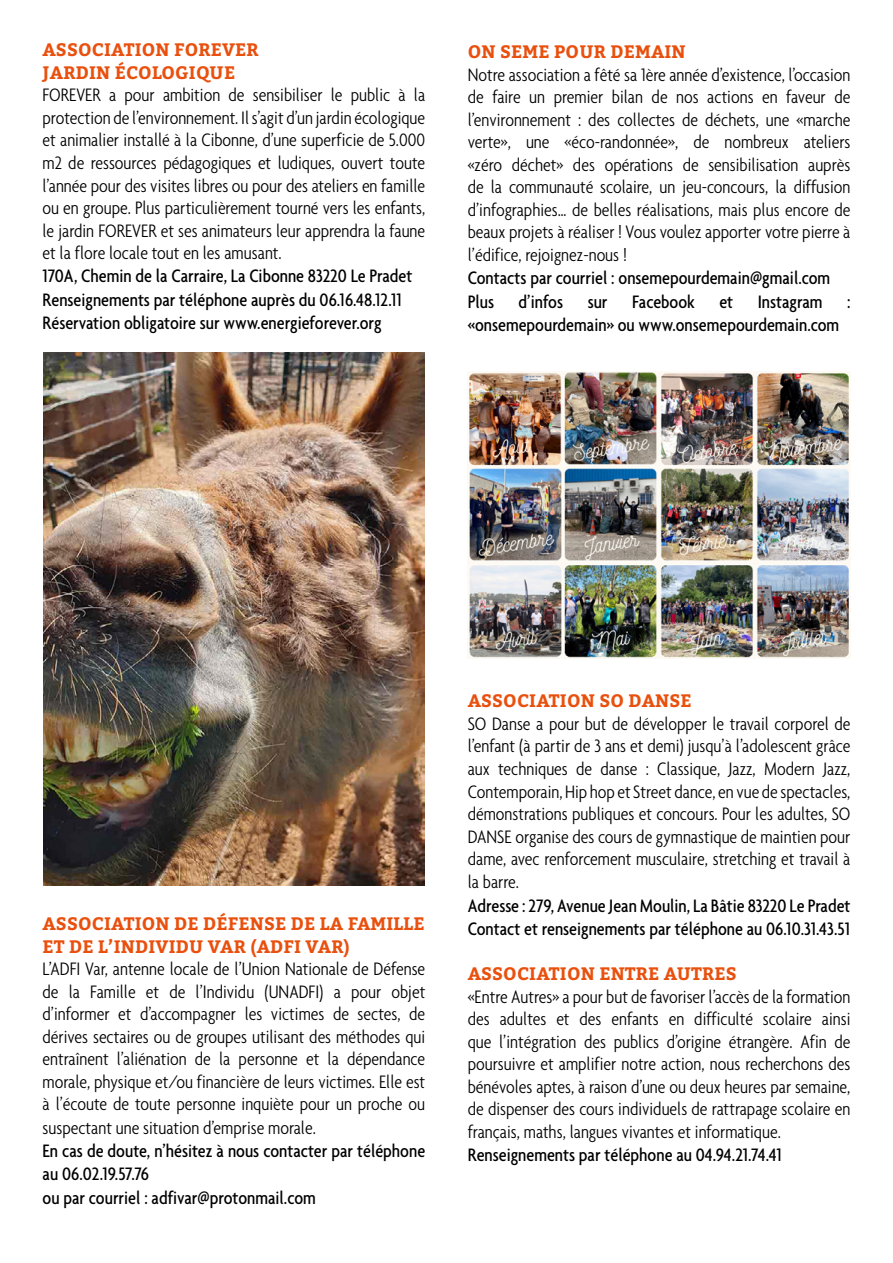
<style>
.page{position:relative;width:893px;height:1263px;background:#fff}
.page>*{position:absolute;margin:0;border:0;box-sizing:border-box;transform-origin:0 0}
.t1{font:300 condensed 19.5px/22.5px "Agenda";color:#000;text-align:justify}
.t2{font:500 condensed 19.5px/23.4px "Agenda";color:#000}
.t3{font:700 18px/22.5px "Bitter";letter-spacing:.01em;color:#e9500e}
</style>
<div class="page">
<img style="left:468px;top:371px;width:382px;height:287px">
<img style="left:43px;top:353px;width:382px;height:532px">
<p class="t3" style="left:43px;top:39px;width:217px">ASSOCIATION FOREVER<br>JARDIN ÉCOLOGIQUE</p>
<p class="t1" style="left:43px;top:84px;width:384px">FOREVER a pour ambition de sensibiliser le public à la protection de l’environnement. Il s’agit d’un jardin écologique et animalier installé à la Cibonne, d’une superficie de 5.000 m2 de ressources pédagogiques et ludiques, ouvert toute l’année pour des visites libres ou pour des ateliers en famille ou en groupe. Plus particulièrement tourné vers les enfants, le jardin FOREVER et ses animateurs leur apprendra la faune et la flore locale tout en les amusant.</p>
<p class="t2" style="left:43px;top:264px;width:371px">170A, Chemin de la Carraire, La Cibonne 83220 Le Pradet<br>Renseignements par téléphone auprès du 06.16.48.12.11<br>Réservation obligatoire sur www.energieforever.org</p>
<p class="t3" style="left:468px;top:41px;width:219px">ON SEME POUR DEMAIN</p>
<p class="t1" style="left:468px;top:63px;width:384px">Notre association a fêté sa 1ère année d’existence, l’occasion de faire un premier bilan de nos actions en faveur de l’environnement : des collectes de déchets, une «marche verte», une «éco-randonnée», de nombreux ateliers «zéro déchet» des opérations de sensibilisation auprès de la communauté scolaire, un jeu-concours, la diffusion d’infographies… de belles réalisations, mais plus encore de beaux projets à réaliser ! Vous voulez apporter votre pierre à l’édifice, rejoignez-nous !</p>
<p class="t2" style="left:468px;top:266px;width:364px">Contacts par courriel : onsemepourdemain@gmail.com<br>Plus</p>
<p class="t2" style="left:519px;top:289px;width:46px">d’infos</p>
<p class="t2" style="left:588px;top:289px;width:21px">sur</p>
<p class="t2" style="left:632px;top:289px;width:64px">Facebook</p>
<p class="t2" style="left:719px;top:289px;width:15px">et</p>
<p class="t2" style="left:758px;top:289px;width:66px">Instagram</p>
<p class="t2" style="left:847px;top:289px;width:5px">:</p>
<p class="t2" style="left:468px;top:313px;width:373px">«onsemepourdemain» ou www.onsemepourdemain.com</p>
<p class="t3" style="left:43px;top:913px;width:383px">ASSOCIATION DE DÉFENSE DE LA FAMILLE<br>ET DE L’INDIVIDU VAR (ADFI VAR)</p>
<p class="t1" style="left:43px;top:957px;width:384px">L’ADFI Var, antenne locale de l’Union Nationale de Défense de la Famille et de l’Individu (UNADFI) a pour objet d’informer et d’accompagner les victimes de sectes, de dérives sectaires ou de groupes utilisant des méthodes qui entraînent l’aliénation de la personne et la dépendance morale, physique et/ou financière de leurs victimes. Elle est à l’écoute de toute personne inquiète pour un proche ou suspectant une situation d’emprise morale.</p>
<p class="t2" style="left:43px;top:1139px;width:384px">En cas de doute, n’hésitez à nous contacter par téléphone au 06.02.19.57.76<br>ou par courriel : adfivar@protonmail.com</p>
<p class="t3" style="left:468px;top:690px;width:225px">ASSOCIATION SO DANSE</p>
<p class="t1" style="left:468px;top:712px;width:384px">SO Danse a pour but de développer le travail corporel de l’enfant (à partir de 3 ans et demi) jusqu’à l’adolescent grâce aux techniques de danse : Classique, Jazz, Modern Jazz, Contemporain, Hip hop et Street dance, en vue de spectacles, démonstrations publiques et concours. Pour les adultes, SO DANSE organise des cours de gymnastique de maintien pour dame, avec renforcement musculaire, stretching et travail à la barre.</p>
<p class="t2" style="left:468px;top:893px;width:384px">Adresse : 279, Avenue Jean Moulin, La Bâtie 83220 Le Pradet<br>Contact et renseignements par téléphone au 06.10.31.43.51</p>
<p class="t3" style="left:468px;top:963px;width:270px">ASSOCIATION ENTRE AUTRES</p>
<p class="t1" style="left:468px;top:985px;width:384px">«Entre Autres» a pour but de favoriser l’accès de la formation des adultes et des enfants en difficulté scolaire ainsi que l’intégration des publics d’origine étrangère. Afin de poursuivre et amplifier notre action, nous recherchons des bénévoles aptes, à raison d’une ou deux heures par semaine, de dispenser des cours individuels de rattrapage scolaire en français, maths, langues vivantes et informatique.</p>
<p class="t2" style="left:468px;top:1143px;width:316px">Renseignements par téléphone au 04.94.21.74.41</p>
</div>
